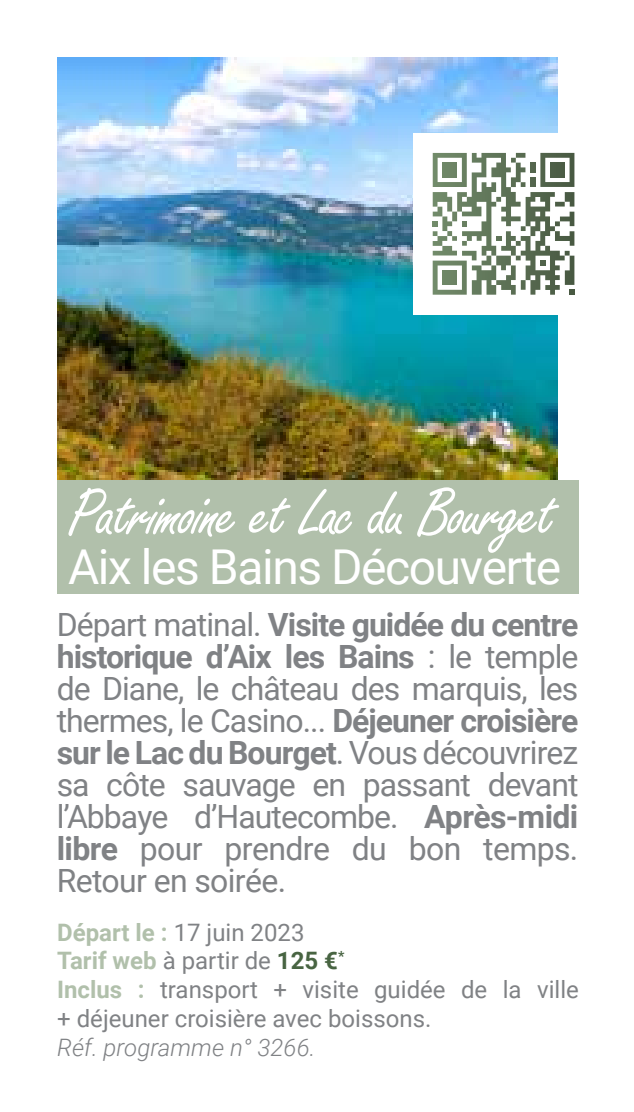
<style>
.page{position:relative;width:634px;height:1112px;background:#fff}
.page>*{position:absolute;margin:0;border:0;box-sizing:border-box;transform-origin:0 0}
.t1{font:72px "Freestyle Script";letter-spacing:-.03em;color:#fff}
.t2{font:48px "Roboto";letter-spacing:-.03em;color:#fff}
.t3{font:32px/32px "Roboto";letter-spacing:-.02em;color:#808285;text-align:justify}
.t4{font:24px/28.8px "Roboto";color:#808285}
.t5{font:italic 300 24px "Roboto";color:#808285}
.s1{font-weight:700}
.s2{font-weight:700;color:#b1c0ab}
.s3{font-weight:700;color:#486442}
</style>
<div class="page">
<img style="left:57px;top:57px;width:501px;height:423px">
<div style="left:57px;top:480px;width:521px;height:114px;background:#b1c0ab"></div>
<div style="left:413px;top:133px;width:181px;height:181px;background:#fff"></div>
<svg style="left:433px;top:153px;width:141px;height:142px"></svg>
<div style="left:442px;top:163px;width:15px;height:14px;background:#6e8666"></div>
<div style="left:550px;top:163px;width:15px;height:14px;background:#4d5e46"></div>
<div style="left:442px;top:270px;width:15px;height:15px;background:#6e8666"></div>
<h1 class="t1" style="left:68px;top:474px;width:489px">Patrimoine et Lac du Bourget</h1>
<h2 class="t2" style="left:68px;top:532px;width:495px">Aix les Bains Découverte</h2>
<p class="t3" style="left:57px;top:607px;width:523px">Départ matinal. <span class="s1">Visite guidée du centre historique d’Aix les Bains</span> : le temple de Diane, le château des marquis, les thermes, le Casino... <span class="s1">Déjeuner croisière sur le Lac du Bourget</span>. Vous découvrirez sa côte sauvage en passant devant l’Abbaye d’Hautecombe. <span class="s1">Après-midi libre</span> pour prendre du bon temps.<br>Retour en soirée.</p>
<p class="t4" style="left:57px;top:916px;width:523px"><span class="s2">Départ le :</span> 17 juin 2023<br><span class="s2">Tarif web</span> à partir de <span class="s3">125 €</span><sup>*<br></sup><span class="s2">Inclus :</span> transport + visite guidée de la ville + déjeuner croisière avec boissons.</p>
<p class="t5" style="left:57px;top:1030px;width:260px">Réf. programme n° 3266.</p>
</div>
